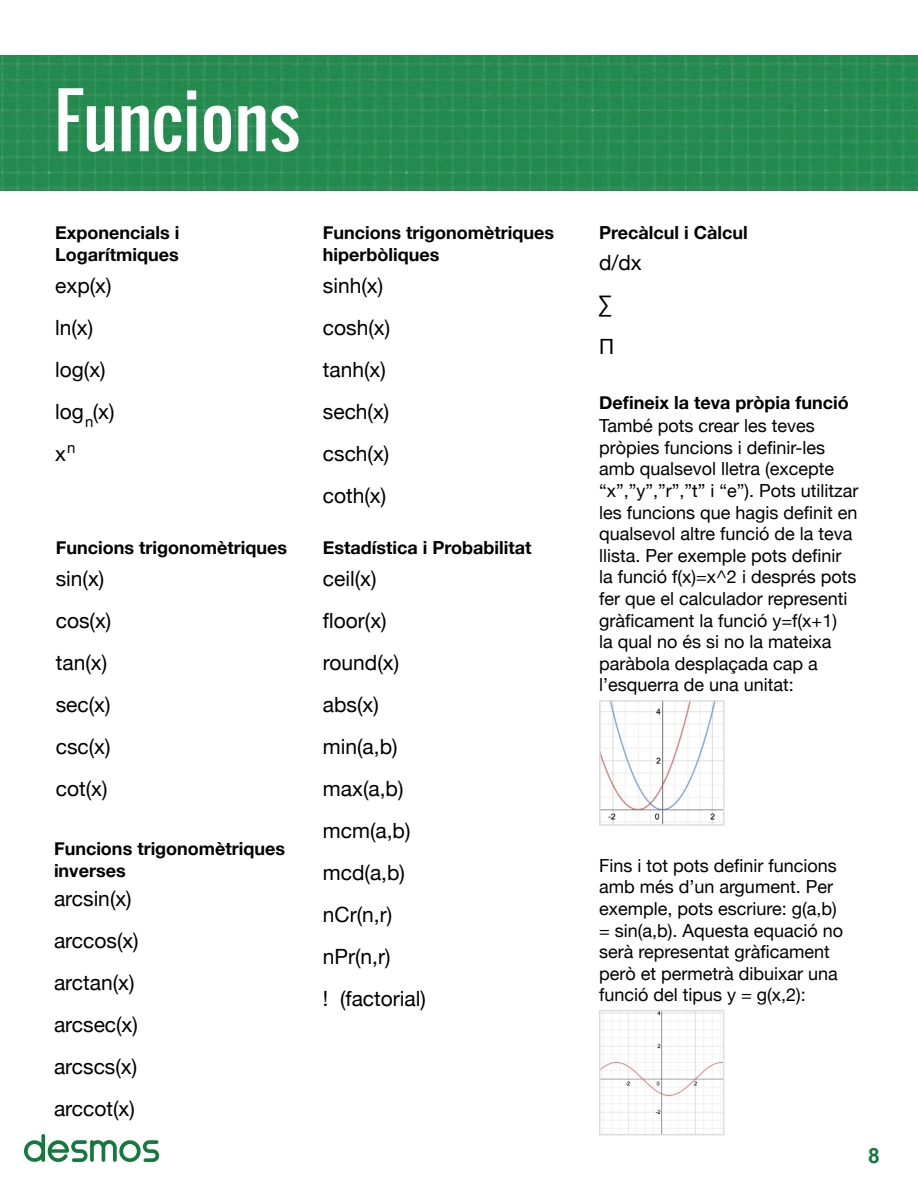
<style>
.page{position:relative;width:918px;height:1188px;background:#fff}
.page>*{position:absolute;margin:0;border:0;box-sizing:border-box;transform-origin:0 0}
.t1{font:72px "Oswald";color:#fff}
.t2{font:21px "Helvetica Neue";color:#000}
.t3{font:700 21px "Arial";color:#127a3d}
.t4{font:18px/21.6px "Helvetica Neue";color:#000}
.t5{font:700 18px/21.6px "Helvetica Neue";color:#000}
.t6{font:15px "Helvetica Neue";color:#000}
</style>
<div class="page">
<img style="left:0;top:55px;width:918px;height:135px">
<svg style="left:24px;top:1134px;width:135px;height:28px"></svg>
<img style="left:602px;top:703px;width:119px;height:120px">
<div style="left:599px;top:700px;width:125px;height:126px;border:2px solid #dcddde"></div>
<img style="left:602px;top:1013px;width:119px;height:119px">
<div style="left:599px;top:1010px;width:125px;height:125px;border:2px solid #dcddde"></div>
<p class="t1" style="left:54px;top:66px;width:247px">Funcions</p>
<p class="t5" style="left:55px;top:223px;width:126px">Exponencials i</p>
<p class="t5" style="left:55px;top:244px;width:125px">Logarítmiques</p>
<p class="t2" style="left:55px;top:270px;width:58px">exp(x)</p>
<p class="t2" style="left:55px;top:312px;width:40px">ln(x)</p>
<p class="t2" style="left:55px;top:354px;width:52px">log(x)</p>
<p class="t2" style="left:55px;top:396px;width:61px">log (x)</p>
<p class="t2" style="left:55px;top:438px;width:12px">x</p>
<p class="t6" style="left:85px;top:410px;width:10px">n</p>
<p class="t6" style="left:67px;top:436px;width:10px">n</p>
<p class="t5" style="left:323px;top:223px;width:233px">Funcions trigonomètriques</p>
<p class="t5" style="left:323px;top:244px;width:118px">hiperbòliques</p>
<p class="t2" style="left:323px;top:270px;width:62px">sinh(x)</p>
<p class="t2" style="left:323px;top:312px;width:69px">cosh(x)</p>
<p class="t2" style="left:323px;top:354px;width:64px">tanh(x)</p>
<p class="t2" style="left:323px;top:396px;width:68px">sech(x)</p>
<p class="t2" style="left:323px;top:438px;width:68px">csch(x)</p>
<p class="t2" style="left:323px;top:480px;width:65px">coth(x)</p>
<p class="t5" style="left:56px;top:537px;width:233px">Funcions trigonomètriques</p>
<p class="t5" style="left:323px;top:537px;width:210px">Estadística i Probabilitat</p>
<p class="t2" style="left:56px;top:563px;width:50px">sin(x)</p>
<p class="t2" style="left:56px;top:605px;width:57px">cos(x)</p>
<p class="t2" style="left:56px;top:647px;width:53px">tan(x)</p>
<p class="t2" style="left:56px;top:689px;width:56px">sec(x)</p>
<p class="t2" style="left:56px;top:731px;width:56px">csc(x)</p>
<p class="t2" style="left:56px;top:773px;width:53px">cot(x)</p>
<p class="t5" style="left:54px;top:838px;width:233px">Funcions trigonomètriques inverses</p>
<p class="t2" style="left:54px;top:883px;width:79px">arcsin(x)</p>
<p class="t2" style="left:54px;top:925px;width:86px">arccos(x)</p>
<p class="t2" style="left:54px;top:967px;width:82px">arctan(x)</p>
<p class="t2" style="left:54px;top:1009px;width:85px">arcsec(x)</p>
<p class="t2" style="left:54px;top:1051px;width:85px">arcscs(x)</p>
<p class="t2" style="left:54px;top:1093px;width:82px">arccot(x)</p>
<p class="t2" style="left:323px;top:563px;width:55px">ceil(x)</p>
<p class="t2" style="left:323px;top:605px;width:65px">floor(x)</p>
<p class="t2" style="left:323px;top:647px;width:78px">round(x)</p>
<p class="t2" style="left:323px;top:689px;width:57px">abs(x)</p>
<p class="t2" style="left:323px;top:731px;width:76px">min(a,b)</p>
<p class="t2" style="left:323px;top:773px;width:82px">max(a,b)</p>
<p class="t2" style="left:323px;top:815px;width:89px">mcm(a,b)</p>
<p class="t2" style="left:323px;top:857px;width:84px">mcd(a,b)</p>
<p class="t2" style="left:323px;top:899px;width:71px">nCr(n,r)</p>
<p class="t2" style="left:323px;top:941px;width:69px">nPr(n,r)</p>
<p class="t2" style="left:323px;top:983px;width:105px">! (factorial)</p>
<p class="t5" style="left:599px;top:223px;width:150px">Precàlcul i Càlcul</p>
<p class="t2" style="left:599px;top:248px;width:44px">d/dx</p>
<p class="t2" style="left:599px;top:290px;width:14px">∑</p>
<p class="t2" style="left:599px;top:332px;width:17px">Π</p>
<p class="t5" style="left:599px;top:392px;width:251px">Defineix la teva pròpia funció</p>
<p class="t4" style="left:599px;top:416px;width:261px">També pots crear les teves pròpies funcions i definir-les amb qualsevol lletra (excepte “x”,”y”,”r”,”t” i “e”). Pots utilitzar les funcions que hagis definit en qualsevol altre funció de la teva llista. Per exemple pots definir la funció f(x)=x^2 i després pots fer que el calculador representi gràficament la funció y=f(x+1)<br>la qual no és si no la mateixa paràbola desplaçada cap a l’esquerra de una unitat:</p>
<p class="t4" style="left:599px;top:856px;width:246px">Fins i tot pots definir funcions amb més d’un argument. Per exemple, pots escriure: g(a,b) = sin(a,b). Aquesta equació no serà representat gràficament però et permetrà dibuixar una funció del tipus y = g(x,2):</p>
<p class="t3" style="left:868px;top:1142px;width:13px">8</p>
</div>
